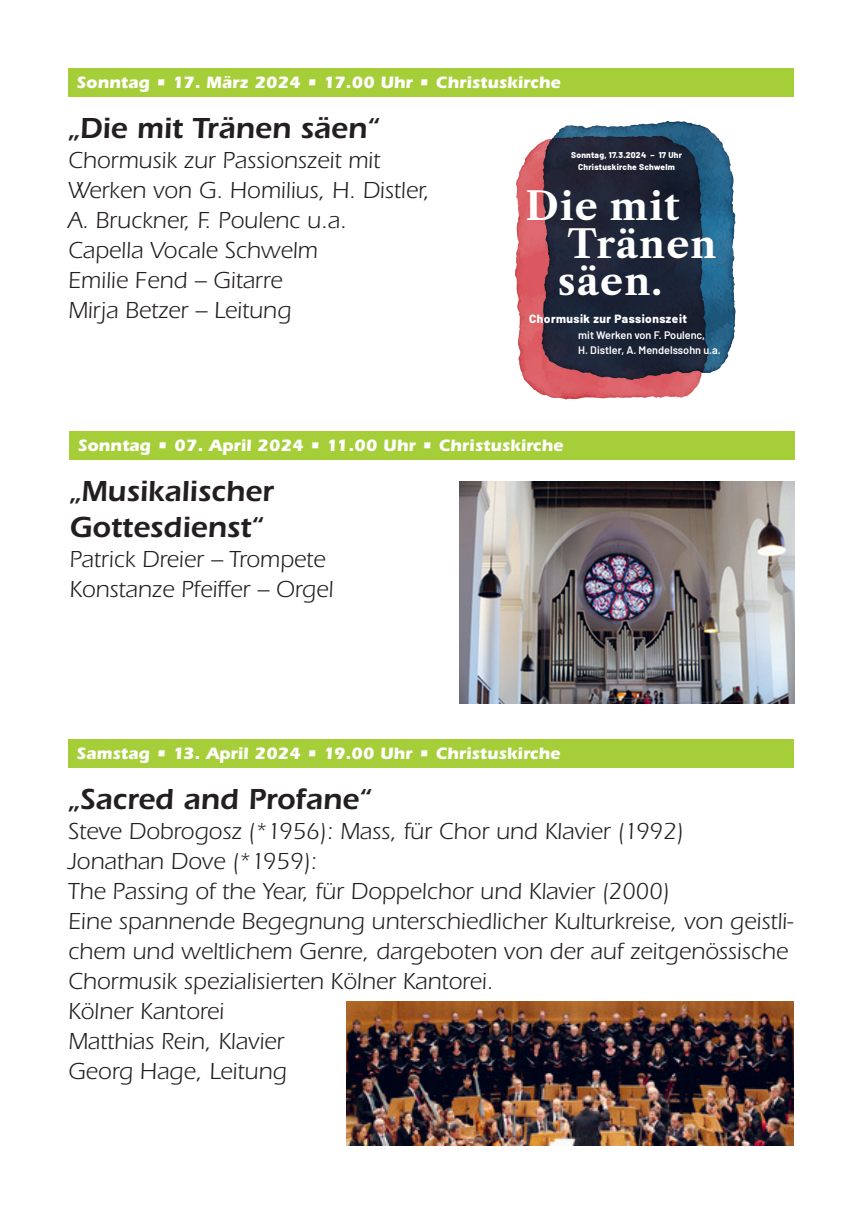
<style>
.page{position:relative;width:862px;height:1214px;background:#fff}
.page>*{position:absolute;margin:0;border:0;box-sizing:border-box;transform-origin:0 0}
.t1{font:700 38px/37.6px "Libre Caslon Text";letter-spacing:.03em;color:#fff}
.t2{font:600 30px/36px "Itc Eras";color:#231f20}
.t3{font:24px/30px "Itc Eras";color:#231f20}
.t4{font:700 17px "Itc Eras";color:#fff}
.t5{font:800 11.8px "Barlow";letter-spacing:.04em;color:#fff}
.t6{font:600 10.8px/14.6px "Barlow";color:#fff}
.t7{font:800 8.4px/12.2px "Barlow";letter-spacing:.03em;color:#fff;text-align:center}
</style>
<div class="page">
<div style="left:68px;top:68px;width:726px;height:28px;background:#a6ce39"></div>
<img style="left:642px;top:121px;width:94px;height:252px">
<img style="left:515px;top:124px;width:195px;height:276px">
<div style="left:69px;top:431px;width:726px;height:28px;background:#a6ce39"></div>
<img style="left:459px;top:481px;width:335px;height:223px">
<div style="left:68px;top:738px;width:726px;height:29px;background:#a6ce39"></div>
<img style="left:347px;top:1001px;width:447px;height:144px">
<p class="t4" style="left:77px;top:72px;width:485px">Sonntag • 17. März 2024 • 17.00 Uhr • Christuskirche</p>
<p class="t2" style="left:68px;top:110px;width:312px">„Die mit Tränen säen“</p>
<p class="t3" style="left:68px;top:145px;width:363px">Chormusik zur Passionszeit mit<br>Werken von G. Homilius, H. Distler,<br>A. Bruckner, F. Poulenc u.a.<br>Capella Vocale Schwelm<br>Emilie Fend – Gitarre<br>Mirja Betzer – Leitung</p>
<p class="t7" style="left:571px;top:148px;width:112px">Sonntag, 17.3.2024 – 17 Uhr<br>Christuskirche Schwelm</p>
<h1 class="t1" style="left:558px;top:187px;width:160px;text-indent:-32px">Die mit<br>Tränen säen.</h1>
<p class="t5" style="left:529px;top:309px;width:159px">Chormusik zur Passionszeit</p>
<p class="t6" style="left:578px;top:327px;width:144px">mit Werken von F. Poulenc,<br>H. Distler, A. Mendelssohn u.a.</p>
<p class="t4" style="left:78px;top:435px;width:487px">Sonntag • 07. April 2024 • 11.00 Uhr • Christuskirche</p>
<p class="t2" style="left:69px;top:473px;width:206px">„Musikalischer<br>Gottesdienst“</p>
<p class="t3" style="left:69px;top:544px;width:266px">Patrick Dreier – Trompete<br>Konstanze Pfeiffer – Orgel</p>
<p class="t4" style="left:77px;top:743px;width:485px">Samstag • 13. April 2024 • 19.00 Uhr • Christuskirche</p>
<p class="t2" style="left:68px;top:781px;width:304px">„Sacred and Profane“</p>
<p class="t3" style="left:68px;top:816px;width:727px">Steve Dobrogosz (*1956): Mass, für Chor und Klavier (1992)<br>Jonathan Dove (*1959):<br>The Passing of the Year, für Doppelchor und Klavier (2000)<br>Eine spannende Begegnung unterschiedlicher Kulturkreise, von geistli&shy;chem und weltlichem Genre, dargeboten von der auf zeitgenössische Chormusik spezialisierten Kölner Kantorei.<br>Kölner Kantorei<br>Matthias Rein, Klavier<br>Georg Hage, Leitung</p>
</div>
